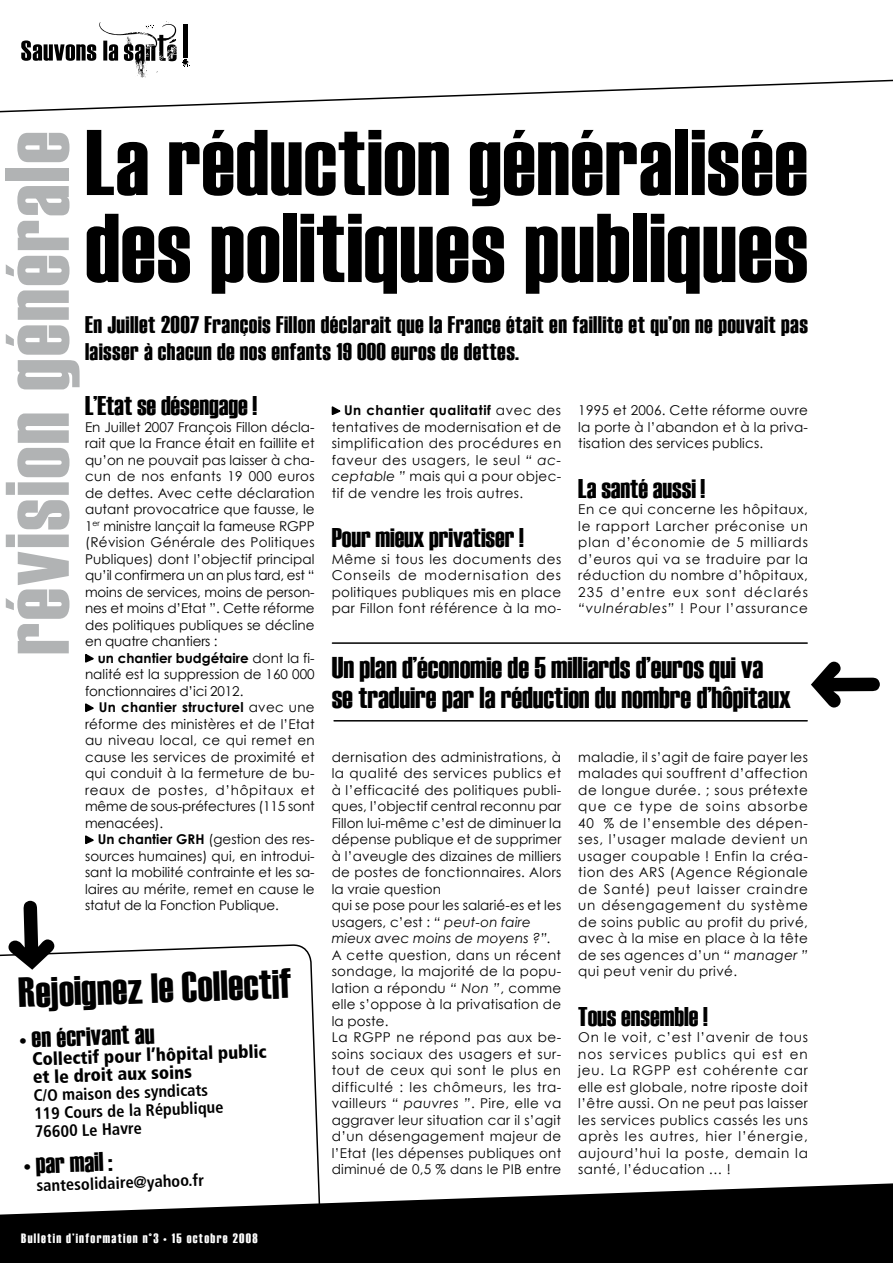
<style>
.page{position:relative;width:893px;height:1263px;background:#fff}
.page>*{position:absolute;margin:0;border:0;box-sizing:border-box;transform-origin:0 0}
.t1{font:97.5px "Haettenschweiler";letter-spacing:.01em;color:#000}
.t2{font:93px "Haettenschweiler";letter-spacing:.01em;color:#000}
.t3{font:90px "Haettenschweiler";letter-spacing:.03em;color:#b1b3b4}
.t4{font:42px "Haettenschweiler";color:#000}
.t5{font:30px/30px "Haettenschweiler";color:#000}
.t6{font:27px "Haettenschweiler";color:#000}
.t7{font:24px/27px "Haettenschweiler";letter-spacing:.02em;color:#000}
.t8{font:900 condensed 18px/18px "Frutiger";color:#000}
.t9{font:700 condensed 16.5px/18px "Frutiger";color:#000}
.t10{font:13.5px/16.5px "Century Gothic";letter-spacing:.025em;color:#000;text-align:justify}
.t11{font:13.5px "Haettenschweiler";letter-spacing:.1em;color:#fff}
.s1{font-weight:700}
.s2{font-style:italic}
</style>
<div class="page">
<svg style="left:0;top:79px;width:893px;height:34px"></svg>
<svg style="left:21px;top:21px;width:169px;height:57px"></svg>
<svg style="left:0;top:944px;width:320px;height:239px"></svg>
<svg style="left:0;top:1183px;width:893px;height:80px;fill:#000"></svg>
<svg style="left:8px;top:901px;width:46px;height:69px"></svg>
<svg style="left:811px;top:662px;width:69px;height:45px"></svg>
<hr style="left:332px;top:642px;width:475px;height:2px;background:#000">
<hr style="left:334px;top:720px;width:473px;height:1px;background:#000">
<svg style="left:85px;top:654px;width:9px;height:9px"></svg>
<svg style="left:85px;top:703px;width:9px;height:9px"></svg>
<svg style="left:85px;top:835px;width:9px;height:9px"></svg>
<svg style="left:331px;top:406px;width:10px;height:9px"></svg>
<h2 class="t2" style="left:85px;top:109px;width:724px">La réduction généralisée</h2>
<h1 class="t1" style="left:85px;top:192px;width:724px">des politiques publiques</h1>
<h3 class="t3" style="left:-14px;top:655px;width:525px;rotate:-90deg">révision générale</h3>
<h3 class="t7" style="left:85px;top:310px;width:724px">En Juillet 2007 François Fillon déclarait que la France était en faillite et qu’on ne pouvait pas laisser à chacun de nos enfants 19 000 euros de dettes.</h3>
<h3 class="t6" style="left:85px;top:390px;width:173px">L’Etat se désengage !</h3>
<p class="t10" style="left:85px;top:418px;width:231px">En Juillet 2007 François Fillon décla&shy;rait que la France était en faillite et qu’on ne pouvait pas laisser à cha&shy;cun de nos enfants 19 000 euros de dettes. Avec cette déclaration autant provocatrice que fausse, le 1<sup>er</sup> ministre lançait la fameuse RGPP (Révision Générale des Politiques Publiques) dont l’objectif principal qu’il confirmera un an plus tard, est “ moins de services, moins de person&shy;nes et moins d’Etat ”. Cette réforme des politiques publiques se décline en quatre chantiers :</p>
<p class="t10" style="left:85px;top:649px;width:231px;text-indent:13px"><span class="s1">un chantier budgétaire</span> dont la fi&shy;nalité est la suppression de 160 000 fonctionnaires d’ici 2012.</p>
<p class="t10" style="left:85px;top:699px;width:231px;text-indent:14px"><span class="s1">Un chantier structurel</span> avec une réforme des ministères et de l’Etat au niveau local, ce qui remet en cause les services de proximité et qui conduit à la fermeture de bu&shy;reaux de postes, d’hôpitaux et même de sous-préfectures (115 sont menacées).</p>
<p class="t10" style="left:85px;top:831px;width:231px;text-indent:13px"><span class="s1">Un chantier GRH</span> (gestion des res&shy;sources humaines) qui, en introdui&shy;sant la mobilité contrainte et les sa&shy;laires au mérite, remet en cause le statut de la Fonction Publique.</p>
<p class="t10" style="left:578px;top:402px;width:231px">1995 et 2006. Cette réforme ouvre la porte à l’abandon et à la priva&shy;tisation des services publics.</p>
<h3 class="t6" style="left:578px;top:473px;width:128px">La santé aussi !</h3>
<p class="t10" style="left:578px;top:501px;width:231px">En ce qui concerne les hôpitaux, le rapport Larcher préconise un plan d’économie de 5 milliards d’euros qui va se traduire par la réduction du nombre d’hôpitaux, 235 d’entre eux sont déclarés <span class="s2">“vulnérables”</span> ! Pour l’assurance</p>
<p class="t10" style="left:332px;top:402px;width:231px;text-indent:12px"><span class="s1">Un chantier qualitatif</span> avec des tentatives de modernisation et de simplification des procédures en faveur des usagers, le seul <span class="s2">“ ac&shy;ceptable ”</span> mais qui a pour objec&shy;tif de vendre les trois autres.</p>
<h3 class="t6" style="left:332px;top:522px;width:194px">Pour mieux privatiser !</h3>
<p class="t10" style="left:332px;top:550px;width:231px">Même si tous les documents des Conseils de modernisation des politiques publiques mis en place par Fillon font référence à la mo-</p>
<h3 class="t5" style="left:332px;top:651px;width:461px">Un plan d’économie de 5 milliards d’euros qui va se traduire par la réduction du nombre d’hôpitaux</h3>
<p class="t10" style="left:332px;top:748px;width:231px;text-align:left">dernisation des administrations, à la qualité des services publics et à l’efficacité des politiques publi&shy;ques, l’objectif central reconnu par Fillon lui-même c’est de diminuer la dépense publique et de supprimer à l’aveugle des dizaines de milliers de postes de fonctionnaires. Alors la vraie question<br>qui se pose pour les salarié-es et les usagers, c’est : <span class="s2">“ peut-on faire mieux avec moins de moyens ?”.</span></p>
<p class="t10" style="left:332px;top:946px;width:231px;text-align:left">A cette question, dans un récent sondage, la majorité de la popu&shy;lation a répondu <span class="s2">“ Non ”</span>, comme elle s’oppose à la privatisation de la poste.<br>La RGPP ne répond pas aux be&shy;soins sociaux des usagers et sur&shy;tout de ceux qui sont le plus en difficulté : les chômeurs, les tra&shy;vailleurs <span class="s2">“ pauvres ”</span>. Pire, elle va aggraver leur situation car il s’agit d’un désengagement majeur de l’Etat (les dépenses publiques ont diminué de 0,5 % dans le PIB entre</p>
<p class="t10" style="left:578px;top:748px;width:231px">maladie, il s’agit de faire payer les malades qui souffrent d’affection de longue durée. ; sous prétexte que ce type de soins absorbe 40 % de l’ensemble des dépen&shy;ses, l’usager malade devient un usager coupable ! Enfin la créa&shy;tion des ARS (Agence Régionale de Santé) peut laisser craindre un désengagement du système de soins public au profit du privé, avec à la mise en place à la tête de ses agences d’un <span class="s2">“ manager ” </span>qui peut venir du privé.</p>
<h3 class="t6" style="left:578px;top:1001px;width:131px">Tous ensemble !</h3>
<p class="t10" style="left:578px;top:1029px;width:231px">On le voit, c’est l’avenir de tous nos services publics qui est en jeu. La RGPP est cohérente car elle est globale, notre riposte doit l’être aussi. On ne peut pas laisser les services publics cassés les uns après les autres, hier l’énergie, aujourd’hui la poste, demain la santé, l’éducation … !</p>
<h3 class="t4" style="left:17px;top:969px;width:274px;rotate:-2deg">Rejoignez le Collectif</h3>
<h3 class="t6" style="left:19px;top:1023px;width:136px;rotate:-2deg">• en écrivant au</h3>
<h3 class="t8" style="left:32px;top:1050px;width:236px;rotate:-2deg">Collectif pour l’hôpital public et le droit aux soins</h3>
<p class="t9" style="left:33px;top:1087px;width:191px;rotate:-2deg">C/O maison des syndicats<br>119 Cours de la République<br>76600 Le Havre</p>
<h3 class="t6" style="left:24px;top:1149px;width:90px;rotate:-2deg">• par mail :</h3>
<p class="t9" style="left:36px;top:1177px;width:169px;rotate:-2deg">santesolidaire@yahoo.fr</p>
<p class="t11" style="left:21px;top:1230px;width:238px">Bulletin d’information n°3 • 15 octobre 2008</p>
</div>
